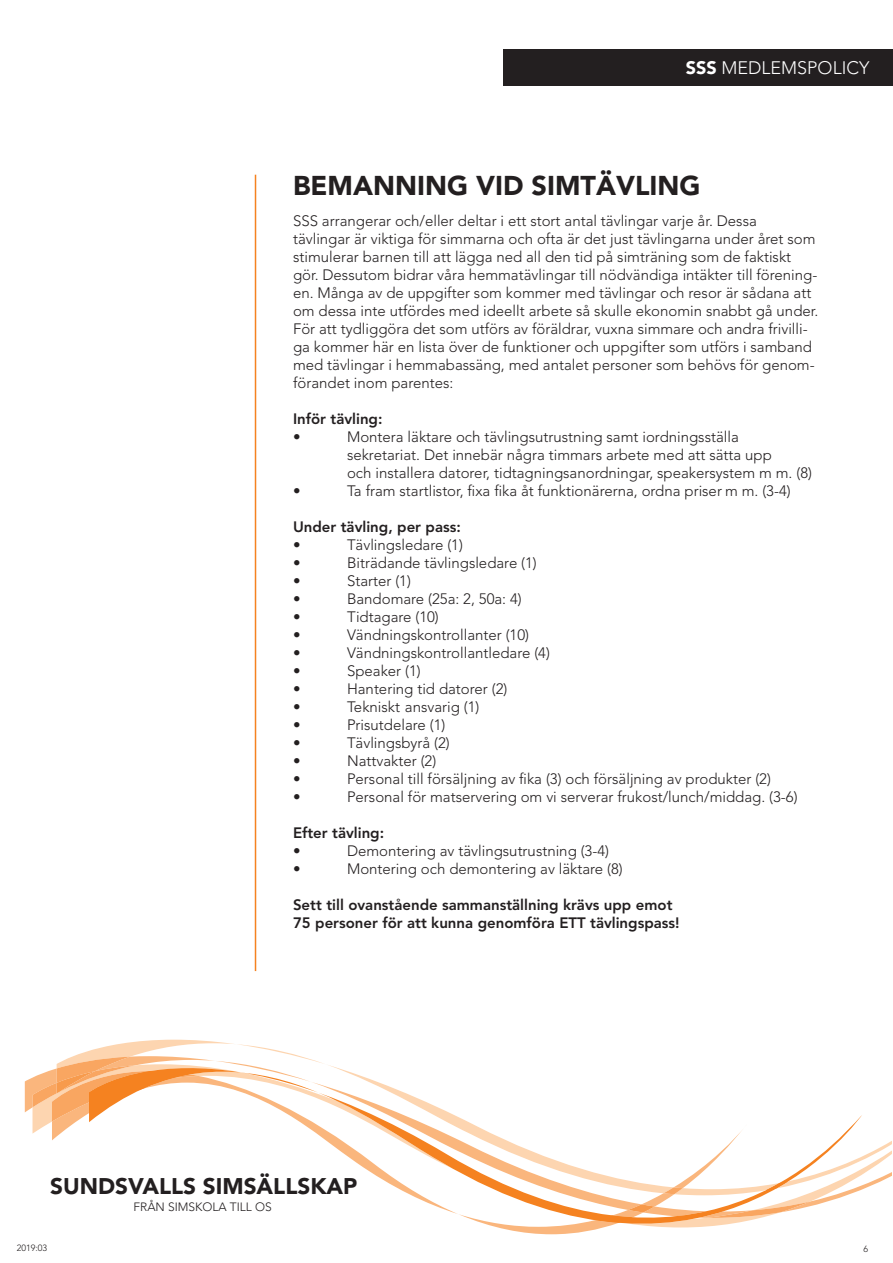
<style>
.page{position:relative;width:893px;height:1263px;background:#fff}
.page>*{position:absolute;margin:0;border:0;box-sizing:border-box;transform-origin:0 0}
.t1{font:900 27px "Avenir";color:#231f20}
.t2{font:900 22.5px "Avenir";color:#231f20}
.t3{font:300 18px "Avenir";color:#fff}
.t4{font:300 15px/18px "Avenir";color:#231f20}
.t5{font:800 15px/18px "Avenir";color:#231f20}
.t6{font:300 12px "Avenir";color:#231f20}
.t7{font:300 9px "Avenir";color:#231f20}
.s1{font-weight:900}
</style>
<div class="page">
<div style="left:503px;top:49px;width:390px;height:36px;background:#231f20"></div>
<hr style="left:255px;top:175px;width:1px;height:796px;background:#f58220">
<svg style="left:33px;top:1070px;width:19px;height:63px"></svg>
<svg style="left:747px;top:1195px;width:100px;height:26px"></svg>
<svg style="left:72px;top:1040px;width:820px;height:155px"></svg>
<svg style="left:236px;top:1044px;width:90px;height:20px"></svg>
<svg style="left:765px;top:1181px;width:24px;height:9px"></svg>
<svg style="left:52px;top:1076px;width:406px;height:138px"></svg>
<svg style="left:52px;top:1057px;width:147px;height:64px"></svg>
<svg style="left:458px;top:1124px;width:289px;height:110px"></svg>
<p class="t3" style="left:686px;top:57px;width:185px"><span class="s1">SSS</span> MEDLEMSPOLICY</p>
<p class="t1" style="left:293px;top:169px;width:409px">BEMANNING VID SIMTÄVLING</p>
<p class="t4" style="left:293px;top:212px;width:526px">SSS arrangerar och/eller deltar i ett stort antal tävlingar varje år. Dessa tävlingar är viktiga för simmarna och ofta är det just tävlingarna under året som stimulerar barnen till att lägga ned all den tid på simträning som de faktiskt gör. Dessutom bidrar våra hemmatävlingar till nödvändiga intäkter till förening-</p>
<p class="t4" style="left:293px;top:284px;width:527px">en. Många av de uppgifter som kommer med tävlingar och resor är sådana att om dessa inte utfördes med ideellt arbete så skulle ekonomin snabbt gå under.<br>För att tydliggöra det som utförs av föräldrar, vuxna simmare och andra frivilli&shy;ga kommer här en lista över de funktioner och uppgifter som utförs i samband med tävlingar i hemmabassäng, med antalet personer som behövs för genom&shy;förandet inom parentes:</p>
<p class="t5" style="left:293px;top:410px;width:91px">Inför tävling:</p>
<p class="t4" style="left:293px;top:428px;width:9px">•</p>
<p class="t4" style="left:347px;top:428px;width:466px">Montera läktare och tävlingsutrustning samt iordningsställa sekretariat. Det innebär några timmars arbete med att sätta upp<br>och installera datorer, tidtagningsanordningar, speakersystem m m. (8)</p>
<p class="t4" style="left:293px;top:482px;width:9px">•</p>
<p class="t4" style="left:347px;top:482px;width:445px">Ta fram startlistor, fixa fika åt funktionärerna, ordna priser m m. (3-4)</p>
<p class="t5" style="left:293px;top:518px;width:169px">Under tävling, per pass:</p>
<p class="t4" style="left:293px;top:536px;width:9px">•</p>
<p class="t4" style="left:347px;top:536px;width:117px">Tävlingsledare (1)</p>
<p class="t4" style="left:293px;top:554px;width:9px">•</p>
<p class="t4" style="left:347px;top:554px;width:191px">Biträdande tävlingsledare (1)</p>
<p class="t4" style="left:293px;top:572px;width:9px">•</p>
<p class="t4" style="left:347px;top:572px;width:65px">Starter (1)</p>
<p class="t4" style="left:293px;top:590px;width:9px">•</p>
<p class="t4" style="left:347px;top:590px;width:176px">Bandomare (25a: 2, 50a: 4)</p>
<p class="t4" style="left:293px;top:608px;width:9px">•</p>
<p class="t4" style="left:347px;top:608px;width:93px">Tidtagare (10)</p>
<p class="t4" style="left:293px;top:626px;width:9px">•</p>
<p class="t4" style="left:347px;top:626px;width:184px">Vändningskontrollanter (10)</p>
<p class="t4" style="left:293px;top:644px;width:9px">•</p>
<p class="t4" style="left:347px;top:644px;width:204px">Vändningskontrollantledare (4)</p>
<p class="t4" style="left:293px;top:662px;width:9px">•</p>
<p class="t4" style="left:347px;top:662px;width:75px">Speaker (1)</p>
<p class="t4" style="left:293px;top:680px;width:9px">•</p>
<p class="t4" style="left:347px;top:680px;width:162px">Hantering tid datorer (2)</p>
<p class="t4" style="left:293px;top:698px;width:9px">•</p>
<p class="t4" style="left:347px;top:698px;width:134px">Tekniskt ansvarig (1)</p>
<p class="t4" style="left:293px;top:716px;width:9px">•</p>
<p class="t4" style="left:347px;top:716px;width:100px">Prisutdelare (1)</p>
<p class="t4" style="left:293px;top:734px;width:9px">•</p>
<p class="t4" style="left:347px;top:734px;width:104px">Tävlingsbyrå (2)</p>
<p class="t4" style="left:293px;top:752px;width:9px">•</p>
<p class="t4" style="left:347px;top:752px;width:91px">Nattvakter (2)</p>
<p class="t4" style="left:293px;top:770px;width:9px">•</p>
<p class="t4" style="left:347px;top:770px;width:425px">Personal till försäljning av fika (3) och försäljning av produkter (2)</p>
<p class="t4" style="left:293px;top:788px;width:9px">•</p>
<p class="t4" style="left:347px;top:788px;width:452px">Personal för matservering om vi serverar frukost/lunch/middag. (3-6)</p>
<p class="t5" style="left:293px;top:824px;width:93px">Efter tävling:</p>
<p class="t4" style="left:293px;top:842px;width:9px">•</p>
<p class="t4" style="left:347px;top:842px;width:264px">Demontering av tävlingsutrustning (3-4)</p>
<p class="t4" style="left:293px;top:860px;width:9px">•</p>
<p class="t4" style="left:347px;top:860px;width:277px">Montering och demontering av läktare (8)</p>
<p class="t5" style="left:293px;top:896px;width:388px">Sett till ovanstående sammanställning krävs upp emot<br>75 personer för att kunna genomföra ETT tävlingspass!</p>
<p class="t2" style="left:50px;top:1172px;width:309px">SUNDSVALLS SIMSÄLLSKAP</p>
<p class="t6" style="left:134px;top:1199px;width:140px">FRÅN SIMSKOLA TILL OS</p>
<p class="t7" style="left:17px;top:1242px;width:32px">2019:03</p>
<p class="t7" style="left:863px;top:1243px;width:6px">6</p>
</div>
